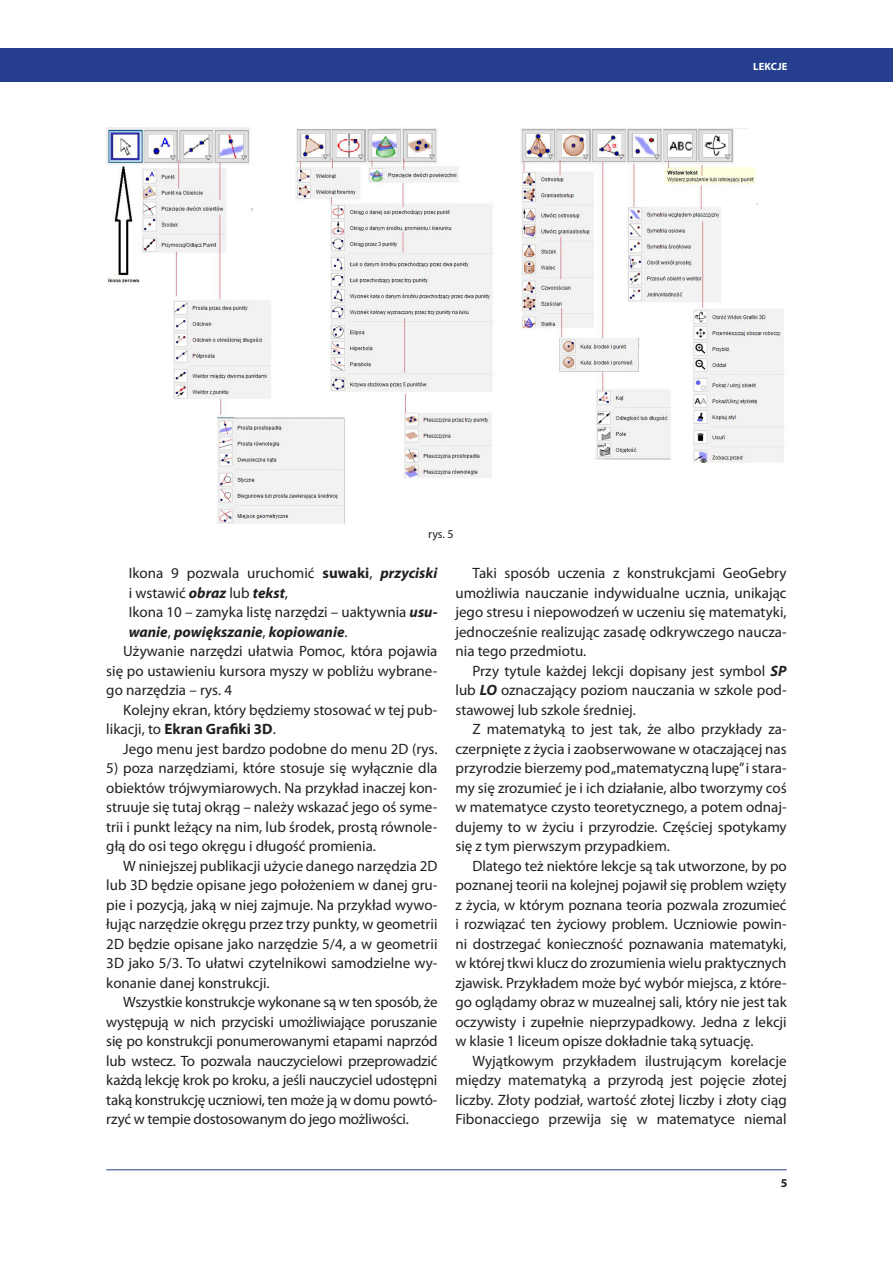
<style>
.page{position:relative;width:893px;height:1263px;background:#fff}
.page>*{position:absolute;margin:0;border:0;box-sizing:border-box;transform-origin:0 0}
.Podstawa_1{font:15px/19.5px "Myriad Pro";color:#231f20;text-align:justify}
.Podstawa_wypukt_BEZ{font:15px/19.5px "Myriad Pro";color:#231f20}
.przypis_zrodlo{font:12px "Myriad Pro";color:#231f20}
.t1{font:700 12px "Myriad Pro";color:#231f20}
.t2{font:700 10.5px "Myriad Pro";letter-spacing:.02em;color:#fff}
.s1{font-weight:700}
.s2{font-weight:700;font-style:italic}
</style>
<div class="page">
<hr style="left:106px;top:1169px;width:681px;height:1px;background:#253f8e">
<div style="left:0;top:49px;width:893px;height:33px;background:#253f8e"></div>
<img style="left:106px;top:128px;width:678px;height:396px">
<p class="przypis_zrodlo" style="left:428px;top:527px;width:27px">rys. 5</p>
<p class="t2" style="left:753px;top:59px;width:36px">LEKCJE</p>
<p class="Podstawa_wypukt_BEZ" style="left:129px;top:563px;width:310px">Ikona 9 pozwala uruchomić <span class="s1">suwaki</span>, <span class="s2">przyciski </span>i wstawić <span class="s2">obraz</span> lub <span class="s2">tekst</span>,</p>
<p class="Podstawa_wypukt_BEZ" style="left:129px;top:602px;width:310px">Ikona 10 – zamyka listę narzędzi – uaktywnia <span class="s2">usu&shy;wanie</span>, <span class="s2">powiększanie</span>, <span class="s2">kopiowanie</span>.</p>
<p class="Podstawa_1" style="left:106px;top:641px;width:333px;text-indent:17px">Używanie narzędzi ułatwia Pomoc, która pojawia się po ustawieniu kursora myszy w pobliżu wybrane&shy;go narzędzia – rys. 4</p>
<p class="Podstawa_1" style="left:106px;top:700px;width:333px;text-indent:17px">Kolejny ekran, który będziemy stosować w tej pub&shy;likacji, to <span class="s1">Ekran Grafiki 3D</span>.</p>
<p class="Podstawa_1" style="left:123px;top:739px;width:316px">Jego menu jest bardzo podobne do menu 2D (rys.</p>
<p class="Podstawa_1" style="left:106px;top:758px;width:333px">5) poza narzędziami, które stosuje się wyłącznie dla obiektów trójwymiarowych. Na przykład inaczej kon&shy;struuje się tutaj okrąg – należy wskazać jego oś syme&shy;trii i punkt leżący na nim, lub środek, prostą równole&shy;głą do osi tego okręgu i długość promienia.</p>
<p class="Podstawa_1" style="left:106px;top:856px;width:333px;text-indent:17px">W niniejszej publikacji użycie danego narzędzia 2D lub 3D będzie opisane jego położeniem w danej gru&shy;pie i pozycją, jaką w niej zajmuje. Na przykład wywo&shy;łując narzędzie okręgu przez trzy punkty, w geometrii 2D będzie opisane jako narzędzie 5/4, a w geometrii 3D jako 5/3. To ułatwi czytelnikowi samodzielne wy&shy;konanie danej konstrukcji.</p>
<p class="Podstawa_1" style="left:106px;top:992px;width:333px;text-indent:17px">Wszystkie konstrukcje wykonane są w ten sposób, że występują w nich przyciski umożliwiające poruszanie się po konstrukcji ponumerowanymi etapami naprzód lub wstecz. To pozwala nauczycielowi przeprowadzić każdą lekcję krok po kroku, a jeśli nauczyciel udostępni taką konstrukcję uczniowi, ten może ją w domu powtó&shy;rzyć w tempie dostosowanym do jego możliwości.</p>
<p class="Podstawa_1" style="left:455px;top:563px;width:333px;text-indent:17px">Taki sposób uczenia z konstrukcjami GeoGebry umożliwia nauczanie indywidualne ucznia, unikając jego stresu i niepowodzeń w uczeniu się matematyki, jednocześnie realizując zasadę odkrywczego naucza&shy;nia tego przedmiotu.</p>
<p class="Podstawa_1" style="left:455px;top:661px;width:333px;text-indent:17px">Przy tytule każdej lekcji dopisany jest symbol <span class="s2">SP </span>lub <span class="s2">LO</span> oznaczający poziom nauczania w szkole pod&shy;stawowej lub szkole średniej.</p>
<p class="Podstawa_1" style="left:455px;top:719px;width:333px;text-indent:17px">Z matematyką to jest tak, że albo przykłady za&shy;czerpnięte z życia i zaobserwowane w otaczającej nas przyrodzie bierzemy pod „matematyczną lupę” i stara&shy;my się zrozumieć je i ich działanie, albo tworzymy coś w matematyce czysto teoretycznego, a potem odnaj&shy;dujemy to w życiu i przyrodzie. Częściej spotykamy się z tym pierwszym przypadkiem.</p>
<p class="Podstawa_1" style="left:455px;top:856px;width:333px;text-indent:17px">Dlatego też niektóre lekcje są tak utworzone, by po poznanej teorii na kolejnej pojawił się problem wzięty z życia, w którym poznana teoria pozwala zrozumieć i rozwiązać ten życiowy problem. Uczniowie powin&shy;ni dostrzegać konieczność poznawania matematyki, w której tkwi klucz do zrozumienia wielu praktycznych zjawisk. Przykładem może być wybór miejsca, z które&shy;go oglądamy obraz w muzealnej sali, który nie jest tak oczywisty i zupełnie nieprzypadkowy. Jedna z lekcji w klasie 1 liceum opisze dokładnie taką sytuację.</p>
<p class="Podstawa_1" style="left:455px;top:1051px;width:333px;text-indent:17px">Wyjątkowym przykładem ilustrującym korelacje między matematyką a przyrodą jest pojęcie złotej liczby. Złoty podział, wartość złotej liczby i złoty ciąg Fibonacciego przewija się w matematyce niemal</p>
<p class="t1" style="left:781px;top:1175px;width:8px">5</p>
</div>
